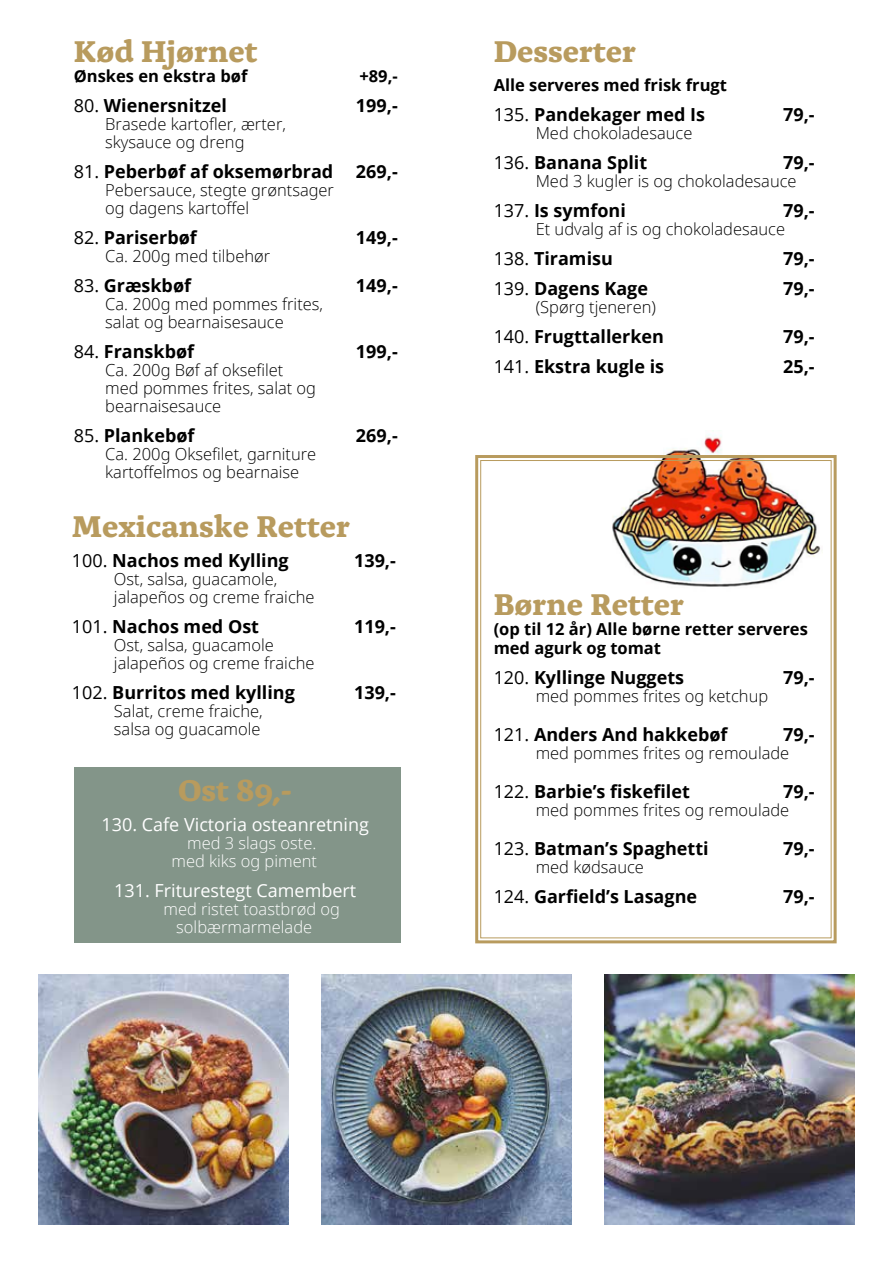
<style>
.page{position:relative;width:893px;height:1263px;background:#fff}
.page>*{position:absolute;margin:0;border:0;box-sizing:border-box;transform-origin:0 0}
.t1{font:700 31.5px "Alda OTCEV";color:#b89b5e}
.t2{font:700 18px "Open Sans";color:#000}
.t3{font:18px "Open Sans";color:#fff}
.t4{font:300 16.5px/18px "Open Sans";color:#000}
.t5{font:700 16.5px/19.5px "Open Sans";color:#000}
.t6{font:300 16.5px/18px "Open Sans";color:#fff;text-align:right}
.s1{font-weight:400}
</style>
<div class="page">
<img style="left:668px;top:434px;width:54px;height:19px">
<img style="left:604px;top:974px;width:251px;height:251px">
<div style="left:74px;top:767px;width:326px;height:176px;background:#839589"></div>
<img style="left:38px;top:974px;width:251px;height:251px">
<img style="left:321px;top:974px;width:251px;height:251px">
<svg style="left:475px;top:453px;width:362px;height:491px"></svg>
<h1 class="t1" style="left:74px;top:27px;width:185px">Kød Hjørnet</h1>
<p class="t5" style="left:74px;top:66px;width:175px">Ønskes en ekstra bøf</p>
<p class="t5" style="left:359px;top:66px;width:40px">+89,-</p>
<p class="t2" style="left:74px;top:93px;width:155px"><span class="s1">80.</span> Wienersnitzel</p>
<p class="t2" style="left:356px;top:93px;width:43px">199,-</p>
<p class="t4" style="left:105px;top:114px;width:182px">Brasede kartofler, ærter, skysauce og dreng</p>
<p class="t2" style="left:74px;top:159px;width:261px"><span class="s1">81.</span> Peberbøf af oksemørbrad</p>
<p class="t2" style="left:356px;top:159px;width:43px">269,-</p>
<p class="t4" style="left:105px;top:180px;width:230px">Pebersauce, stegte grøntsager og dagens kartoffel</p>
<p class="t2" style="left:74px;top:225px;width:125px"><span class="s1">82.</span> Pariserbøf</p>
<p class="t2" style="left:356px;top:225px;width:43px">149,-</p>
<p class="t4" style="left:105px;top:246px;width:166px">Ca. 200g med tilbehør</p>
<p class="t2" style="left:74px;top:273px;width:119px"><span class="s1">83.</span> Græskbøf</p>
<p class="t2" style="left:356px;top:273px;width:43px">149,-</p>
<p class="t4" style="left:105px;top:294px;width:219px">Ca. 200g med pommes frites, salat og bearnaisesauce</p>
<p class="t2" style="left:74px;top:339px;width:122px"><span class="s1">84.</span> Franskbøf</p>
<p class="t2" style="left:356px;top:339px;width:43px">199,-</p>
<p class="t4" style="left:105px;top:360px;width:212px">Ca. 200g Bøf af oksefilet med pommes frites, salat og bearnaisesauce</p>
<p class="t2" style="left:74px;top:423px;width:122px"><span class="s1">85.</span> Plankebøf</p>
<p class="t2" style="left:356px;top:423px;width:43px">269,-</p>
<p class="t4" style="left:105px;top:444px;width:212px">Ca. 200g Oksefilet, garniture kartoffelmos og bearnaise</p>
<h1 class="t1" style="left:72px;top:501px;width:280px">Mexicanske Retter</h1>
<p class="t2" style="left:72px;top:548px;width:218px"><span class="s1">100.</span> Nachos med Kylling</p>
<p class="t2" style="left:354px;top:548px;width:43px">139,-</p>
<p class="t4" style="left:114px;top:569px;width:202px">Ost, salsa, guacamole, jalapeños og creme fraiche</p>
<p class="t2" style="left:72px;top:614px;width:189px"><span class="s1">101.</span> Nachos med Ost</p>
<p class="t2" style="left:354px;top:614px;width:43px">119,-</p>
<p class="t4" style="left:114px;top:635px;width:202px">Ost, salsa, guacamole jalapeños og creme fraiche</p>
<p class="t2" style="left:72px;top:680px;width:224px"><span class="s1">102.</span> Burritos med kylling</p>
<p class="t2" style="left:354px;top:680px;width:43px">139,-</p>
<p class="t4" style="left:114px;top:701px;width:150px">Salat, creme fraiche, salsa og guacamole</p>
<h1 class="t1" style="left:178px;top:765px;width:116px">Ost 89,-</h1>
<p class="t3" style="left:101px;top:812px;width:269px">130. Cafe Victoria osteanretning</p>
<p class="t6" style="left:171px;top:833px;width:147px">med 3 slags oste. med kiks og piment</p>
<p class="t3" style="left:114px;top:878px;width:244px">131. Friturestegt Camembert</p>
<p class="t6" style="left:176px;top:899px;width:165px;text-align:left;text-indent:-13px">med ristet toastbrød og solbærmarmelade</p>
<h1 class="t1" style="left:494px;top:27px;width:144px">Desserter</h1>
<p class="t5" style="left:494px;top:75px;width:235px">Alle serveres med frisk frugt</p>
<p class="t2" style="left:494px;top:102px;width:213px"><span class="s1">135.</span> Pandekager med Is</p>
<p class="t2" style="left:783px;top:102px;width:33px">79,-</p>
<p class="t4" style="left:536px;top:123px;width:158px">Med chokoladesauce</p>
<p class="t2" style="left:494px;top:150px;width:155px"><span class="s1">136.</span> Banana Split</p>
<p class="t2" style="left:783px;top:150px;width:33px">79,-</p>
<p class="t4" style="left:536px;top:171px;width:262px">Med 3 kugler is og chokoladesauce</p>
<p class="t2" style="left:494px;top:198px;width:134px"><span class="s1">137.</span> Is symfoni</p>
<p class="t2" style="left:783px;top:198px;width:33px">79,-</p>
<p class="t4" style="left:536px;top:219px;width:251px">Et udvalg af is og chokoladesauce</p>
<p class="t2" style="left:494px;top:246px;width:121px"><span class="s1">138.</span> Tiramisu</p>
<p class="t2" style="left:783px;top:246px;width:33px">79,-</p>
<p class="t2" style="left:494px;top:276px;width:156px"><span class="s1">139.</span> Dagens Kage</p>
<p class="t2" style="left:783px;top:276px;width:33px">79,-</p>
<p class="t4" style="left:536px;top:297px;width:122px">(Spørg tjeneren)</p>
<p class="t2" style="left:494px;top:324px;width:172px"><span class="s1">140.</span> Frugttallerken</p>
<p class="t2" style="left:783px;top:324px;width:33px">79,-</p>
<p class="t2" style="left:494px;top:354px;width:172px"><span class="s1">141.</span> Ekstra kugle is</p>
<p class="t2" style="left:783px;top:354px;width:33px">25,-</p>
<h1 class="t1" style="left:494px;top:579px;width:192px">Børne Retter</h1>
<p class="t5" style="left:494px;top:618px;width:316px">(op til 12 år) Alle børne retter serveres med agurk og tomat</p>
<p class="t2" style="left:494px;top:665px;width:192px"><span class="s1">120.</span> Kyllinge Nuggets</p>
<p class="t2" style="left:783px;top:665px;width:33px">79,-</p>
<p class="t4" style="left:536px;top:687px;width:234px">med pommes frites og ketchup</p>
<p class="t2" style="left:494px;top:722px;width:235px"><span class="s1">121.</span> Anders And hakkebøf</p>
<p class="t2" style="left:783px;top:722px;width:33px">79,-</p>
<p class="t4" style="left:536px;top:744px;width:255px">med pommes frites og remoulade</p>
<p class="t2" style="left:494px;top:779px;width:198px"><span class="s1">122.</span> Barbie’s fiskefilet</p>
<p class="t2" style="left:783px;top:779px;width:33px">79,-</p>
<p class="t4" style="left:536px;top:801px;width:255px">med pommes frites og remoulade</p>
<p class="t2" style="left:494px;top:836px;width:216px"><span class="s1">123.</span> Batman’s Spaghetti</p>
<p class="t2" style="left:783px;top:836px;width:33px">79,-</p>
<p class="t4" style="left:536px;top:858px;width:110px">med kødsauce</p>
<p class="t2" style="left:494px;top:884px;width:205px"><span class="s1">124.</span> Garfield’s Lasagne</p>
<p class="t2" style="left:783px;top:884px;width:33px">79,-</p>
</div>
